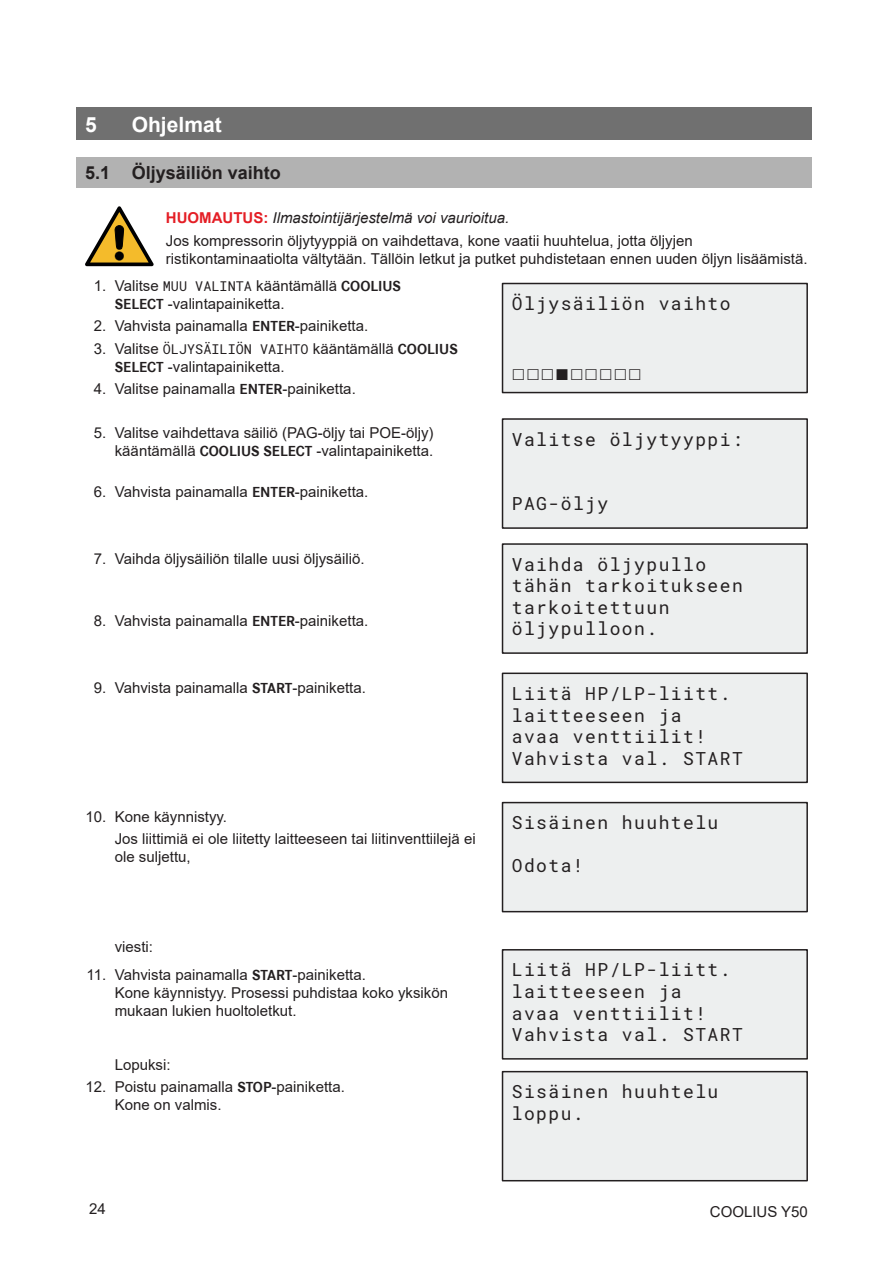
<style>
.page{position:relative;width:893px;height:1263px;background:#fff}
.page>*{position:absolute;margin:0;border:0;box-sizing:border-box;transform-origin:0 0}
.t1{font:700 21px "Arial";color:#fff}
.t2{font:18px/21.6px "Roboto Mono";letter-spacing:.08em;color:#231f20}
.t3{font:700 18px "Arial";color:#231f20}
.t4{font:15px/18px "Arial";color:#231f20}
.s1{font-weight:700;color:#e41e25}
.s2{font-style:italic}
.s3{font-family:"Roboto Mono";font-size:13.5px}
.s4{font-family:"Corporate S";font-weight:700}
</style>
<div class="page">
<div style="left:77px;top:108px;width:735px;height:32px;background:#707070"></div>
<div style="left:77px;top:157px;width:735px;height:30px;background:#b2b2b2"></div>
<svg style="left:85px;top:206px;width:69px;height:60px"></svg>
<div style="left:502px;top:283px;width:305px;height:110px;background:#edefef"></div>
<div style="left:502px;top:283px;width:306px;height:110px;border:2px solid #231f20"></div>
<div style="left:502px;top:419px;width:305px;height:109px;background:#edefef"></div>
<div style="left:502px;top:418px;width:306px;height:111px;border:2px solid #231f20"></div>
<div style="left:502px;top:544px;width:305px;height:109px;background:#edefef"></div>
<div style="left:502px;top:543px;width:306px;height:111px;border:2px solid #231f20"></div>
<div style="left:502px;top:673px;width:305px;height:109px;background:#edefef"></div>
<div style="left:502px;top:672px;width:306px;height:111px;border:2px solid #231f20"></div>
<div style="left:502px;top:802px;width:305px;height:110px;background:#edefef"></div>
<div style="left:502px;top:802px;width:306px;height:110px;border:2px solid #231f20"></div>
<div style="left:502px;top:950px;width:305px;height:109px;background:#edefef"></div>
<div style="left:502px;top:949px;width:306px;height:110px;border:2px solid #231f20"></div>
<div style="left:502px;top:1072px;width:305px;height:109px;background:#edefef"></div>
<div style="left:502px;top:1071px;width:306px;height:110px;border:2px solid #231f20"></div>
<h1 class="t1" style="left:85px;top:109px;width:13px">5</h1>
<h1 class="t1" style="left:132px;top:109px;width:91px">Ohjelmat</h1>
<p class="t3" style="left:85px;top:160px;width:197px">5.1 Öljysäiliön vaihto</p>
<p class="t4" style="left:166px;top:207px;width:528px;line-height:22.2px"><span class="s1">HUOMAUTUS:</span> <span class="s2">Ilmastointijärjestelmä voi vaurioitua.<br></span>Jos kompressorin öljytyyppiä on vaihdettava, kone vaatii huuhtelua, jotta öljyjen</p>
<p class="t4" style="left:166px;top:249px;width:643px">ristikontaminaatiolta vältytään. Tällöin letkut ja putket puhdistetaan ennen uuden öljyn lisäämistä.</p>
<p class="t4" style="left:115px;top:277px;width:288px;text-indent:-21px">1. Valitse <span class="s3">MUU VALINTA</span> kääntämällä <span class="s4">COOLIUS<br>SELECT</span> -valintapainiketta.</p>
<p class="t4" style="left:94px;top:317px;width:276px">2. Vahvista painamalla <span class="s4">ENTER</span>-painiketta.</p>
<p class="t4" style="left:115px;top:339px;width:344px;text-indent:-21px">3. Valitse <span class="s3">ÖLJYSÄILIÖN VAIHTO</span> kääntämällä <span class="s4">COOLIUS<br>SELECT</span> -valintapainiketta.</p>
<p class="t4" style="left:94px;top:380px;width:264px">4. Valitse painamalla <span class="s4">ENTER</span>-painiketta.</p>
<p class="t4" style="left:94px;top:424px;width:341px;text-align:right">5. Valitse vaihdettava säiliö (PAG-öljy tai POE-öljy) kääntämällä <span class="s4">COOLIUS SELECT</span> -valintapainiketta.</p>
<p class="t4" style="left:94px;top:482px;width:276px">6. Vahvista painamalla <span class="s4">ENTER</span>-painiketta.</p>
<p class="t2" style="left:512px;top:292px;width:220px">Öljysäiliön vaihto</p>
<p class="t2" style="left:512px;top:428px;width:233px">Valitse öljytyyppi:</p>
<p class="t2" style="left:512px;top:492px;width:98px">PAG-öljy</p>
<p class="t4" style="left:94px;top:549px;width:272px">7. Vaihda öljysäiliön tilalle uusi öljysäiliö.</p>
<p class="t4" style="left:94px;top:612px;width:276px">8. Vahvista painamalla <span class="s4">ENTER</span>-painiketta.</p>
<p class="t4" style="left:94px;top:678px;width:274px">9. Vahvista painamalla <span class="s4">START</span>-painiketta.</p>
<p class="t4" style="left:115px;top:805px;width:362px;line-height:22.2px;text-indent:-29px">10. Kone käynnistyy.<br>Jos liittimiä ei ole liitetty laitteeseen tai liitinventtiilejä ei</p>
<p class="t4" style="left:115px;top:848px;width:77px">ole suljettu,</p>
<p class="t4" style="left:115px;top:938px;width:40px">viesti:</p>
<p class="t4" style="left:115px;top:965px;width:335px;text-indent:-28px">11. Vahvista painamalla <span class="s4">START</span>-painiketta.<br>Kone käynnistyy. Prosessi puhdistaa koko yksikön mukaan lukien huoltoletkut.</p>
<p class="t4" style="left:115px;top:1055px;width:57px">Lopuksi:</p>
<p class="t4" style="left:115px;top:1078px;width:232px;text-indent:-29px">12. Poistu painamalla <span class="s4">STOP</span>-painiketta.<br>Kone on valmis.</p>
<p class="t2" style="left:512px;top:553px;width:233px">Vaihda öljypullo tähän tarkoitukseen tarkoitettuun öljypulloon.</p>
<p class="t2" style="left:512px;top:682px;width:233px">Liitä HP/LP-liitt. laitteeseen ja<br>avaa venttiilit!<br>Vahvista val. START</p>
<p class="t2" style="left:512px;top:811px;width:208px">Sisäinen huuhtelu</p>
<p class="t2" style="left:512px;top:854px;width:73px">Odota!</p>
<p class="t2" style="left:512px;top:958px;width:233px">Liitä HP/LP-liitt. laitteeseen ja<br>avaa venttiilit!<br>Vahvista val. START</p>
<p class="t2" style="left:512px;top:1080px;width:208px">Sisäinen huuhtelu loppu.</p>
<p class="t4" style="left:89px;top:1200px;width:18px">24</p>
<p class="t4" style="left:710px;top:1202px;width:100px">COOLIUS Y50</p>
</div>
